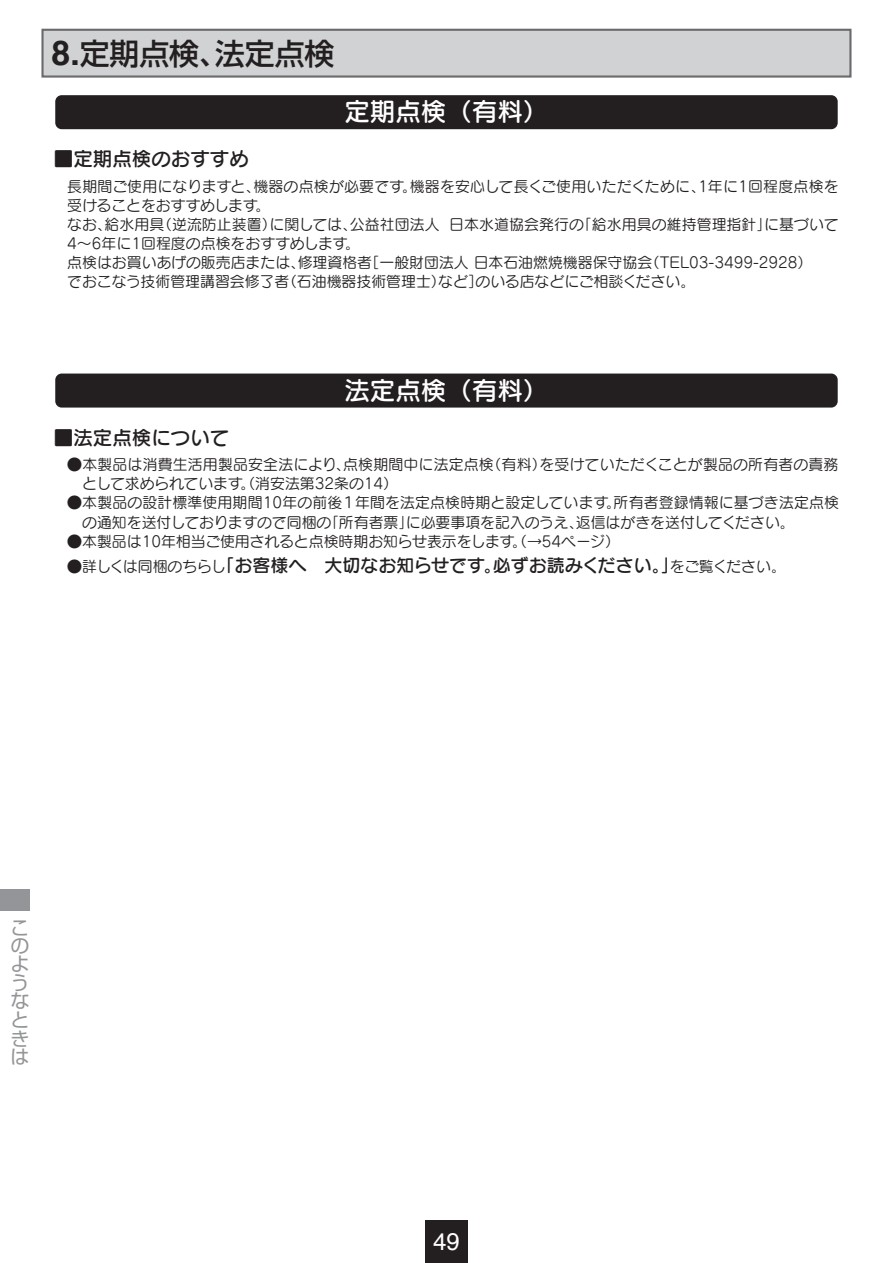
<style>
.page{position:relative;width:893px;height:1263px;background:#fff}
.page>*{position:absolute;margin:0;border:0;box-sizing:border-box;transform-origin:0 0}
.t1{font:500 29.7px "Shin Go Pr 6";color:#231f20}
.t2{font:25.5px "Seurat Pro DB";color:#fff}
.t3{font:24.15px "Helvetica";color:#fff}
.t4{font:19.5px "Seurat Pro DB";color:#231f20}
.t5{font:19.2px/18.5px "Shin Go Pr 6";color:#939598;text-align:justify}
.t6{font:18px "Seurat Pro DB";color:#231f20}
.t7{font:14.85px/19.2px "Seurat Pro M";color:#231f20}
.s1{font-family:"Helvetica";font-weight:700;font-size:34.05px}
.s2{font-family:"Seurat Pro M";font-size:14.85px}
</style>
<div class="page">
<div style="left:425px;top:1220px;width:43px;height:43px;background:#231f20"></div>
<div style="left:43px;top:30px;width:807px;height:47px;background:#d1d2d4"></div>
<div style="left:41px;top:29px;width:810px;height:49px;border:2px solid #6b6b6e"></div>
<div style="left:55px;top:95px;width:783px;height:34px;background:#231f20;border-radius:6px"></div>
<div style="left:55px;top:374px;width:783px;height:34px;background:#231f20;border-radius:6px"></div>
<div style="left:0;top:889px;width:30px;height:22px;background:#939598"></div>
<h1 class="t1" style="left:51px;top:30px;width:284px"><span class="s1">8.</span>定期点検、法定点検</h1>
<h3 class="t4" style="left:54px;top:146px;width:197px">■定期点検のおすすめ</h3>
<h2 class="t2" style="left:344px;top:95px;width:206px">定期点検（有料）</h2>
<p class="t7" style="left:67px;top:176px;width:773px">長期間ご使用になりますと、機器の点検が必要です。機器を安心して長くご使用いただくために、1年に1回程度点検を受けることをおすすめします。<br>なお、給水用具（逆流防止装置）に関しては、公益社団法人 日本水道協会発行の「給水用具の維持管理指針」に基づいて4～6年に1回程度の点検をおすすめします。<br>点検はお買いあげの販売店または、修理資格者［一般財団法人 日本石油燃焼機器保守協会（TEL03-3499-2928）<br>でおこなう技術管理講習会修了者（石油機器技術管理士）など］のいる店などにご相談ください。</p>
<h3 class="t4" style="left:54px;top:424px;width:177px">■法定点検について</h3>
<h2 class="t2" style="left:344px;top:373px;width:206px">法定点検（有料）</h2>
<p class="t7" style="left:82px;top:455px;width:758px;text-indent:-15px">●本製品は消費生活用製品安全法により、点検期間中に法定点検（有料）を受けていただくことが製品の所有者の責務として求められています。（消安法第32条の14）</p>
<p class="t7" style="left:82px;top:493px;width:758px;text-indent:-15px">●本製品の設計標準使用期間10年の前後１年間を法定点検時期と設定しています。所有者登録情報に基づき法定点検の通知を送付しておりますので同梱の「所有者票」に必要事項を記入のうえ、返信はがきを送付してください。</p>
<p class="t7" style="left:67px;top:531px;width:554px">●本製品は10年相当ご使用されると点検時期お知らせ表示をします。（→54ページ）</p>
<p class="t6" style="left:67px;top:554px;width:720px"><span class="s2">●詳しくは同梱のちらし</span>「お客様へ　大切なお知らせです。必ずお読みください。」<span class="s2">をご覧ください。</span></p>
<p class="t5" style="left:11px;top:917px;width:20px">このようなときは</p>
<h3 class="t3" style="left:433px;top:1223px;width:28px">49</h3>
</div>
